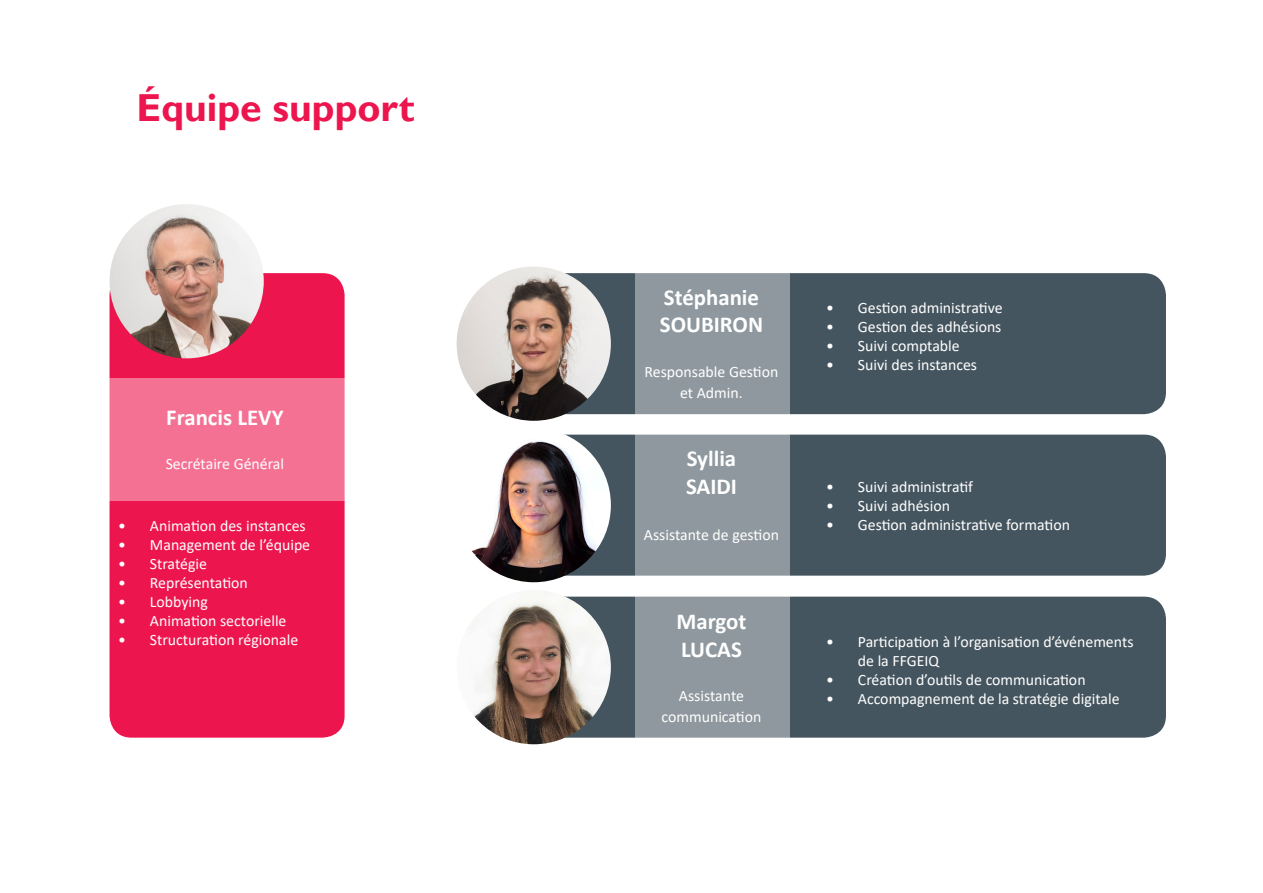
<style>
.page{position:relative;width:1263px;height:893px;background:#fff}
.page>*{position:absolute;margin:0;border:0;box-sizing:border-box;transform-origin:0 0}
.TITRE{font:700 39px "Gill Sans";color:#ed154e}
.t1{font:700 22.8px/27.5px "Calibri";color:#fff}
.t2{font:15.9px/21.1px "Calibri";color:#fff;text-align:center}
</style>
<div class="page">
<div style="left:110px;top:273px;width:235px;height:465px;background:#ed154e;border-radius:22px"></div>
<div style="left:534px;top:597px;width:632px;height:141px;background:#45555f;border-radius:22px"></div>
<div style="left:534px;top:435px;width:632px;height:141px;background:#45555f;border-radius:22px"></div>
<div style="left:534px;top:273px;width:632px;height:141px;background:#45555f;border-radius:22px"></div>
<img style="left:110px;top:204px;width:154px;height:154px;border-radius:77px">
<img style="left:457px;top:590px;width:154px;height:154px;border-radius:77px">
<img style="left:457px;top:428px;width:154px;height:154px;border-radius:77px">
<img style="left:457px;top:267px;width:154px;height:154px;border-radius:77px">
<svg style="left:635px;top:273px;width:154px;height:465px;background:#98a1a6"></svg>
<div style="left:97px;top:378px;width:248px;height:123px;background:#f47194"></div>
<p class="TITRE" style="left:137px;top:84px;width:280px">Équipe support</p>
<p class="t1" style="left:166px;top:403px;width:119px">Francis LEVY</p>
<p class="t2" style="left:166px;top:453px;width:120px">Secrétaire Général</p>
<p class="t2" style="left:118px;top:515px;width:189px">• Animation des instances</p>
<p class="t2" style="left:118px;top:534px;width:193px">• Management de l’équipe</p>
<p class="t2" style="left:118px;top:553px;width:90px">• Stratégie</p>
<p class="t2" style="left:118px;top:572px;width:131px">• Représentation</p>
<p class="t2" style="left:118px;top:591px;width:91px">• Lobbying</p>
<p class="t2" style="left:118px;top:610px;width:170px">• Animation sectorielle</p>
<p class="t2" style="left:118px;top:629px;width:182px">• Structuration régionale</p>
<p class="t1" style="left:660px;top:283px;width:105px">Stéphanie<br>SOUBIRON</p>
<p class="t2" style="left:644px;top:360px;width:135px">Responsable Gestion et Admin.</p>
<p class="t1" style="left:687px;top:445px;width:51px">Syllia</p>
<p class="t1" style="left:686px;top:472px;width:52px">SAIDI</p>
<p class="t2" style="left:644px;top:524px;width:137px">Assistante de gestion</p>
<p class="t1" style="left:676px;top:608px;width:71px">Margot</p>
<p class="t1" style="left:681px;top:635px;width:62px">LUCAS</p>
<p class="t2" style="left:679px;top:685px;width:67px">Assistante</p>
<p class="t2" style="left:661px;top:706px;width:101px">communication</p>
<p class="t2" style="left:826px;top:297px;width:178px">• Gestion administrative</p>
<p class="t2" style="left:826px;top:316px;width:177px">• Gestion des adhésions</p>
<p class="t2" style="left:826px;top:335px;width:135px">• Suivi comptable</p>
<p class="t2" style="left:826px;top:354px;width:152px">• Suivi des instances</p>
<p class="t2" style="left:826px;top:476px;width:148px">• Suivi administratif</p>
<p class="t2" style="left:826px;top:495px;width:125px">• Suivi adhésion</p>
<p class="t2" style="left:826px;top:514px;width:245px">• Gestion administrative formation</p>
<p class="t2" style="left:858px;top:632px;width:277px;line-height:19px;text-align:left;text-indent:-32px">• Participation à l’organisation d’événements de la FFGEIQ</p>
<p class="t2" style="left:826px;top:669px;width:261px">• Création d’outils de communication</p>
<p class="t2" style="left:826px;top:688px;width:295px">• Accompagnement de la stratégie digitale</p>
</div>
